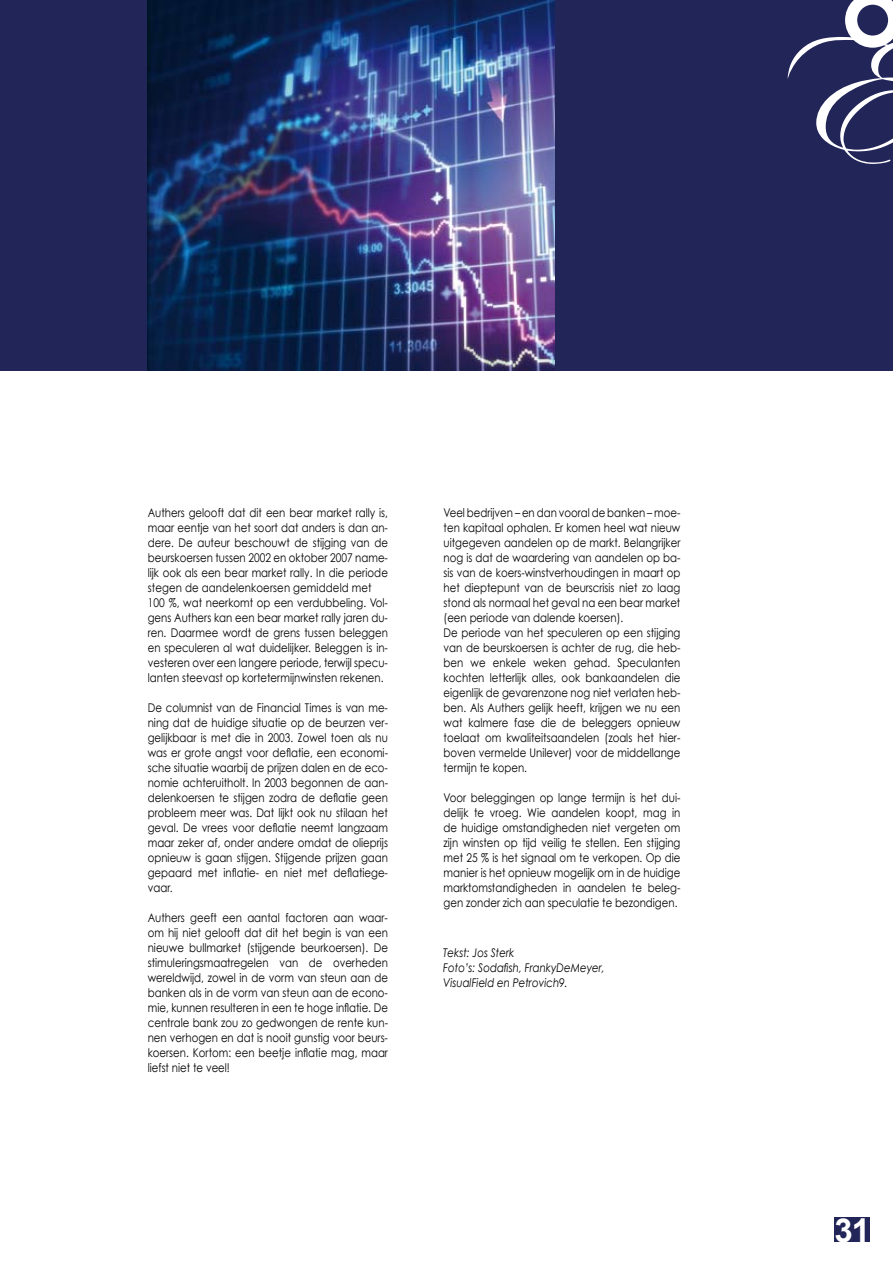
<style>
.page{position:relative;width:893px;height:1263px;background:#fff}
.page>*{position:absolute;margin:0;border:0;box-sizing:border-box;transform-origin:0 0}
.t1{font:700 33px "Arial";color:#fff}
.t2{font:12px/15px "Century Gothic";color:#000;text-align:justify;scale:.85 1}
.t3{font:italic 12px/15px "Century Gothic";color:#000;scale:.85 1}
</style>
<div class="page">
<div style="left:0;top:0;width:893px;height:370px;background:#222558"></div>
<div style="left:834px;top:1218px;width:36px;height:24px;background:#222558"></div>
<img style="left:148px;top:0;width:407px;height:370px">
<svg style="left:788px;top:0;width:105px;height:164px"></svg>
<p class="t2" style="left:148px;top:505px;width:284px;text-align:left">Authers gelooft dat dit een bear market rally is, maar eentje van het soort dat anders is dan an&shy;dere. De auteur beschouwt de stijging van de beurskoersen tussen 2002 en oktober 2007 name&shy;lijk ook als een bear market rally. In die periode stegen de aandelenkoersen gemiddeld met 100 %, wat neerkomt op een verdubbeling. Vol&shy;gens Authers kan een bear market rally jaren du&shy;ren. Daarmee wordt de grens tussen beleggen en speculeren al wat duidelijker. Beleggen is in&shy;vesteren over een langere periode, terwijl specu&shy;lanten steevast op kortetermijnwinsten rekenen.</p>
<p class="t2" style="left:148px;top:700px;width:284px">De columnist van de Financial Times is van me&shy;ning dat de huidige situatie op de beurzen ver&shy;gelijkbaar is met die in 2003. Zowel toen als nu was er grote angst voor deflatie, een economi&shy;sche situatie waarbij de prijzen dalen en de eco&shy;nomie achteruitholt. In 2003 begonnen de aan&shy;delenkoersen te stijgen zodra de deflatie geen probleem meer was. Dat lijkt ook nu stilaan het geval. De vrees voor deflatie neemt langzaam maar zeker af, onder andere omdat de olieprijs opnieuw is gaan stijgen. Stijgende prijzen gaan gepaard met inflatie- en niet met deflatiege&shy;vaar.</p>
<p class="t2" style="left:148px;top:910px;width:284px">Authers geeft een aantal factoren aan waar&shy;om hij niet gelooft dat dit het begin is van een nieuwe bullmarket (stijgende beurkoersen). De stimuleringsmaatregelen van de overheden wereldwijd, zowel in de vorm van steun aan de banken als in de vorm van steun aan de econo&shy;mie, kunnen resulteren in een te hoge inflatie. De centrale bank zou zo gedwongen de rente kun&shy;nen verhogen en dat is nooit gunstig voor beurs&shy;koersen. Kortom: een beetje inflatie mag, maar liefst niet te veel!</p>
<p class="t2" style="left:444px;top:505px;width:280px;text-align:left">Veel bedrijven – en dan vooral de banken – moe&shy;ten kapitaal ophalen. Er komen heel wat nieuw uitgegeven aandelen op de markt. Belangrijker nog is dat de waardering van aandelen op ba&shy;sis van de koers-winstverhoudingen in maart op het dieptepunt van de beurscrisis niet zo laag stond als normaal het geval na een bear market (een periode van dalende koersen).<br>De periode van het speculeren op een stijging van de beurskoersen is achter de rug, die heb&shy;ben we enkele weken gehad. Speculanten kochten letterlijk alles, ook bankaandelen die eigenlijk de gevarenzone nog niet verlaten heb&shy;ben. Als Authers gelijk heeft, krijgen we nu een wat kalmere fase die de beleggers opnieuw toelaat om kwaliteitsaandelen (zoals het hier&shy;boven vermelde Unilever) voor de middellange termijn te kopen.</p>
<p class="t2" style="left:444px;top:790px;width:280px">Voor beleggingen op lange termijn is het dui&shy;delijk te vroeg. Wie aandelen koopt, mag in de huidige omstandigheden niet vergeten om zijn winsten op tijd veilig te stellen. Een stijging met 25 % is het signaal om te verkopen. Op die manier is het opnieuw mogelijk om in de huidige marktomstandigheden in aandelen te beleg&shy;gen zonder zich aan speculatie te bezondigen.</p>
<p class="t3" style="left:443px;top:945px;width:191px">Tekst: Jos Sterk<br>Foto’s: Sodafish, FrankyDeMeyer,<br>VisualField en Petrovich9.</p>
<h1 class="t1" style="left:834px;top:1208px;width:37px">31</h1>
</div>
